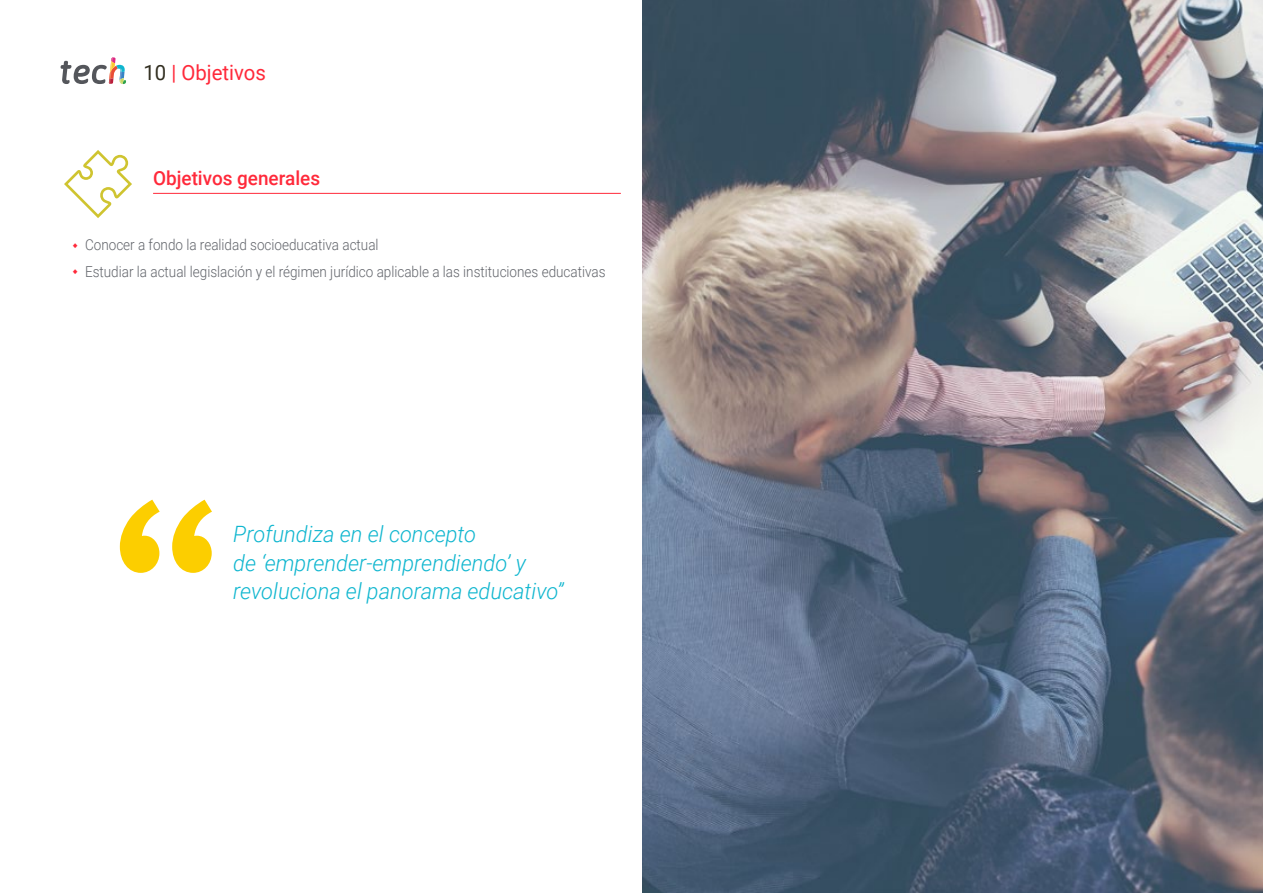
<style>
.page{position:relative;width:1263px;height:893px;background:#fff}
.page>*{position:absolute;margin:0;border:0;box-sizing:border-box;transform-origin:0 0}
.t1{font:italic 300 22.5px/28.5px "Roboto";color:#0fb6cf}
.t2{font:21px "Roboto";color:#ff293a}
.t3{font:500 19.5px "Roboto";color:#ff293a}
.t4{font:300 15px/26.7px "Roboto";color:#61646a;scale:.9 1}
.s1{color:#312e20}
</style>
<div class="page">
<hr style="left:153px;top:193px;width:468px;height:1px;background:#ff293a">
<svg style="left:64px;top:150px;width:68px;height:68px"></svg>
<svg style="left:61px;top:57px;width:65px;height:27px"></svg>
<svg style="left:120px;top:500px;width:92px;height:73px"></svg>
<img style="left:642px;top:0;width:621px;height:893px">
<h2 class="t2" style="left:144px;top:57px;width:124px"><span class="s1">10</span> | Objetivos</h2>
<h3 class="t3" style="left:153px;top:164px;width:169px">Objetivos generales</h3>
<p class="t4" style="left:85px;top:231px;width:580px">Conocer a fondo la realidad socioeducativa actual<br>Estudiar la actual legislación y el régimen jurídico aplicable a las instituciones educativas</p>
<h1 class="t1" style="left:233px;top:519px;width:332px">Profundiza en el concepto<br>de ‘emprender-emprendiendo’ y revoluciona el panorama educativo”</h1>
</div>
